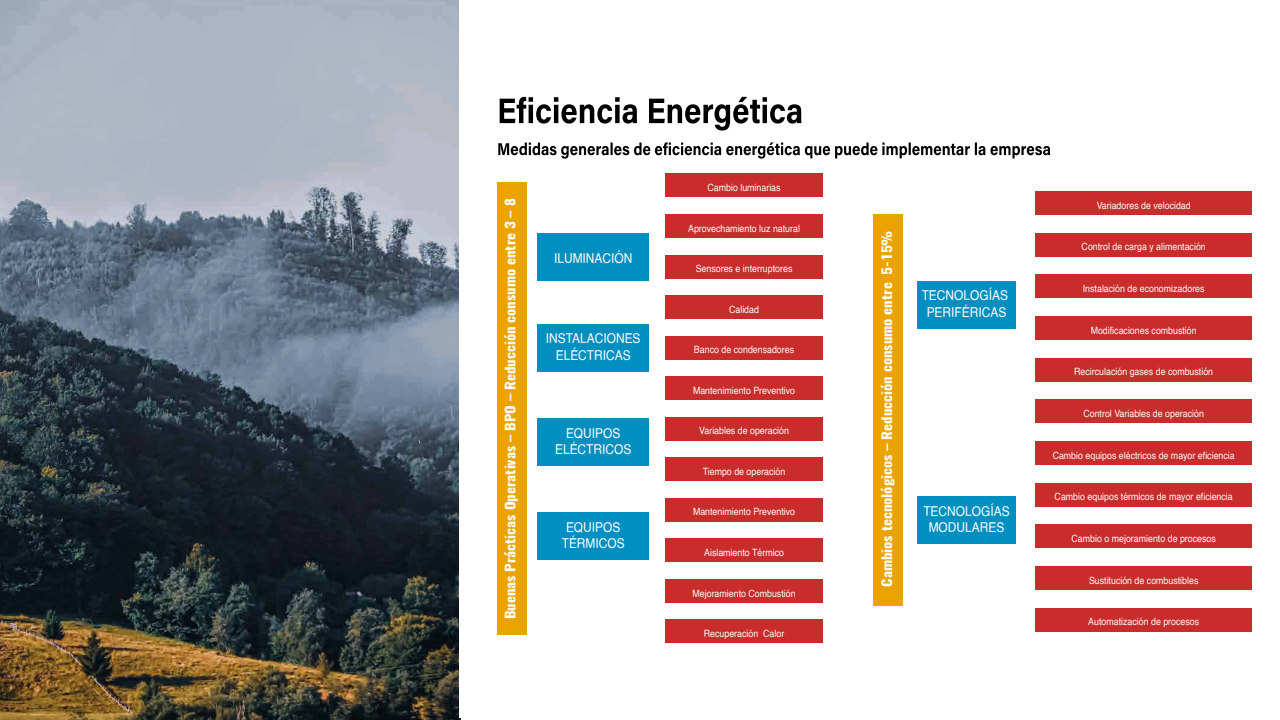
<style>
.page{position:relative;width:1280px;height:720px;background:#fff}
.page>*{position:absolute;margin:0;border:0;box-sizing:border-box;transform-origin:0 0}
.t1{font:13.6px/16.3px "Helvetica";color:#fff;text-align:center;scale:.88 1}
.t2{font:700 13px "Oswald";color:#fff;scale:1.14 1}
.t3{font:10.1px "Helvetica";color:#fff;scale:.88 1}
</style>
<div class="page">
<img style="left:0;top:0;width:460px;height:720px">
<svg style="left:500px;top:97px;width:301px;height:34px"></svg>
<svg style="left:498px;top:142px;width:552px;height:17px"></svg>
<div style="left:538px;top:233px;width:111px;height:48px;background:#008fbf"></div>
<div style="left:538px;top:324px;width:111px;height:47px;background:#008fbf"></div>
<div style="left:538px;top:418px;width:111px;height:47px;background:#008fbf"></div>
<div style="left:538px;top:512px;width:111px;height:47px;background:#008fbf"></div>
<div style="left:665px;top:174px;width:158px;height:23px;background:#c82c2b"></div>
<div style="left:665px;top:214px;width:158px;height:24px;background:#c82c2b"></div>
<div style="left:665px;top:255px;width:158px;height:23px;background:#c82c2b"></div>
<div style="left:665px;top:295px;width:158px;height:24px;background:#c82c2b"></div>
<div style="left:665px;top:336px;width:158px;height:23px;background:#c82c2b"></div>
<div style="left:665px;top:376px;width:158px;height:24px;background:#c82c2b"></div>
<div style="left:665px;top:417px;width:158px;height:23px;background:#c82c2b"></div>
<div style="left:665px;top:458px;width:158px;height:23px;background:#c82c2b"></div>
<div style="left:665px;top:498px;width:158px;height:24px;background:#c82c2b"></div>
<div style="left:665px;top:539px;width:158px;height:23px;background:#c82c2b"></div>
<div style="left:665px;top:579px;width:158px;height:24px;background:#c82c2b"></div>
<div style="left:665px;top:620px;width:158px;height:23px;background:#c82c2b"></div>
<div style="left:497px;top:183px;width:29px;height:452px;background:#eaa300"></div>
<div style="left:917px;top:281px;width:99px;height:47px;background:#008fbf"></div>
<div style="left:917px;top:496px;width:99px;height:47px;background:#008fbf"></div>
<div style="left:1035px;top:441px;width:217px;height:24px;background:#c82c2b"></div>
<div style="left:1035px;top:608px;width:217px;height:23px;background:#c82c2b"></div>
<div style="left:1035px;top:191px;width:217px;height:24px;background:#c82c2b"></div>
<div style="left:1035px;top:233px;width:217px;height:23px;background:#c82c2b"></div>
<div style="left:1035px;top:275px;width:217px;height:23px;background:#c82c2b"></div>
<div style="left:1035px;top:316px;width:217px;height:24px;background:#c82c2b"></div>
<div style="left:1035px;top:358px;width:217px;height:23px;background:#c82c2b"></div>
<div style="left:1035px;top:400px;width:217px;height:23px;background:#c82c2b"></div>
<div style="left:1035px;top:483px;width:217px;height:23px;background:#c82c2b"></div>
<div style="left:1035px;top:525px;width:217px;height:23px;background:#c82c2b"></div>
<div style="left:1035px;top:566px;width:217px;height:24px;background:#c82c2b"></div>
<div style="left:874px;top:214px;width:29px;height:392px;background:#eaa300"></div>
<p class="t2" style="left:501px;top:619px;width:371px;rotate:-90deg">Buenas Prácticas Operativas – BPO – Reducción consumo entre 3 – 8</p>
<h1 class="t1" style="left:554px;top:250px;width:91px">ILUMINACIÓN</h1>
<h1 class="t1" style="left:546px;top:331px;width:109px">INSTALACIONES<br>ELÉCTRICAS</h1>
<h1 class="t1" style="left:555px;top:425px;width:88px">EQUIPOS<br>ELÉCTRICOS</h1>
<h1 class="t1" style="left:562px;top:519px;width:73px">EQUIPOS<br>TÉRMICOS</h1>
<p class="t3" style="left:708px;top:180px;width:85px">Cambio luminarias</p>
<p class="t3" style="left:688px;top:220px;width:129px">Aprovechamiento luz natural</p>
<p class="t3" style="left:696px;top:261px;width:111px">Sensores e interruptores</p>
<p class="t3" style="left:729px;top:301px;width:36px">Calidad</p>
<p class="t3" style="left:694px;top:342px;width:115px">Banco de condensadores</p>
<p class="t3" style="left:693px;top:383px;width:118px">Mantenimiento Preventivo</p>
<p class="t3" style="left:699px;top:423px;width:103px">Variables de operación</p>
<p class="t3" style="left:703px;top:464px;width:95px">Tiempo de operación</p>
<p class="t3" style="left:693px;top:504px;width:118px">Mantenimiento Preventivo</p>
<p class="t3" style="left:704px;top:545px;width:92px">Aislamiento Térmico</p>
<p class="t3" style="left:693px;top:585px;width:119px">Mejoramiento Combustión</p>
<p class="t3" style="left:704px;top:626px;width:93px">Recuperación Calor</p>
<p class="t2" style="left:878px;top:587px;width:314px;rotate:-90deg">Cambios tecnológicos – Reducción consumo entre 5-15%</p>
<h1 class="t1" style="left:922px;top:288px;width:100px">TECNOLOGÍAS<br>PERIFÉRICAS</h1>
<h1 class="t1" style="left:923px;top:503px;width:100px">TECNOLOGÍAS<br>MODULARES</h1>
<p class="t3" style="left:1097px;top:197px;width:108px">Variadores de velocidad</p>
<p class="t3" style="left:1082px;top:239px;width:143px">Control de carga y alimentación</p>
<p class="t3" style="left:1083px;top:281px;width:140px">Instalación de economizadores</p>
<p class="t3" style="left:1091px;top:322px;width:122px">Modificaciones combustión</p>
<p class="t3" style="left:1074px;top:364px;width:159px">Recirculación gases de combustión</p>
<p class="t3" style="left:1083px;top:406px;width:139px">Control Variables de operación</p>
<p class="t3" style="left:1053px;top:447px;width:208px">Cambio equipos eléctricos de mayor eficiencia</p>
<p class="t3" style="left:1055px;top:489px;width:204px">Cambio equipos térmicos de mayor eficiencia</p>
<p class="t3" style="left:1072px;top:531px;width:165px">Cambio o mejoramiento de procesos</p>
<p class="t3" style="left:1089px;top:572px;width:126px">Sustitución de combustibles</p>
<p class="t3" style="left:1088px;top:614px;width:128px">Automatización de procesos</p>
</div>
